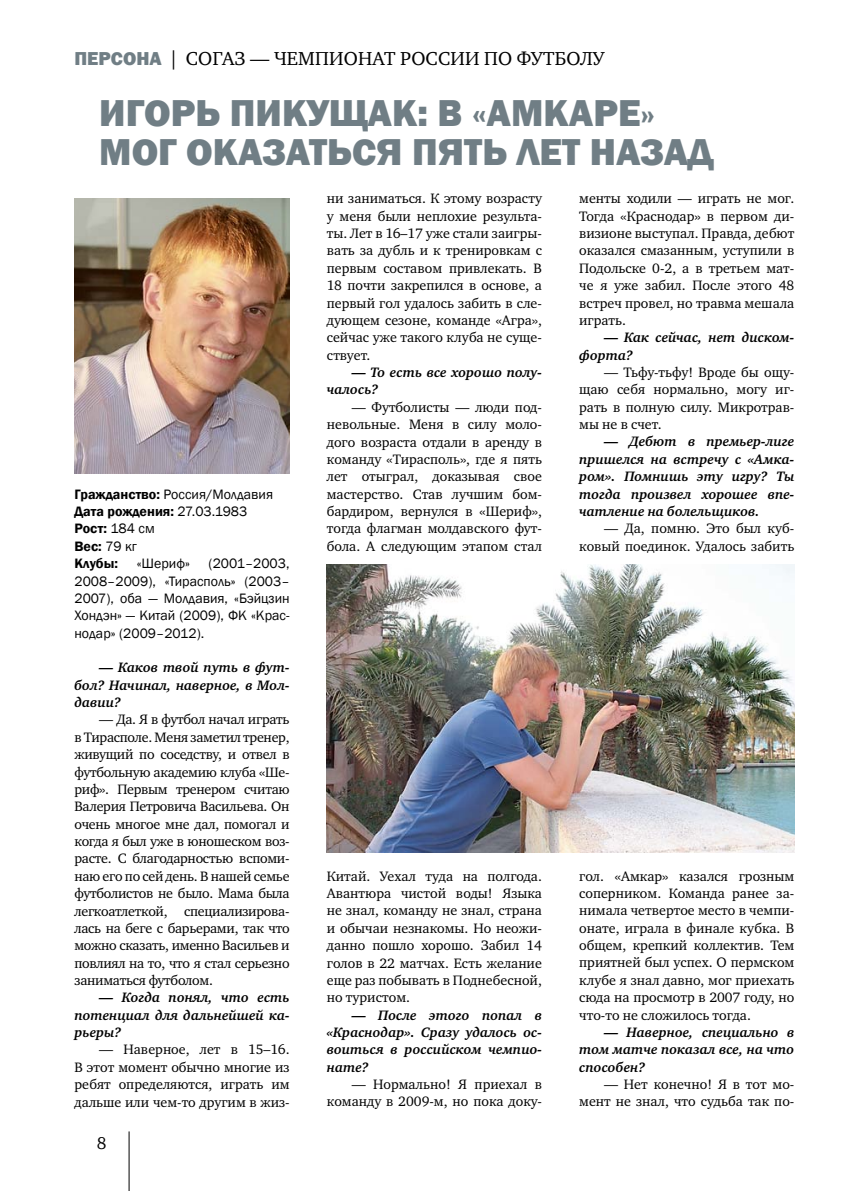
<style>
.page{position:relative;width:844px;height:1191px;background:#fff}
.page>*{position:absolute;margin:0;border:0;box-sizing:border-box;transform-origin:0 0}
.t1{font:800 38.5px "Franklin Gothic";color:#707e85}
.t2{font:19.25px "Charter ITC";letter-spacing:.01em;color:#000}
.t3{font:800 19.25px "Franklin Gothic";color:#707e85}
.t4{font:17.5px "Charter ITC";color:#000}
.t5{font:14px/17.3px "Charter ITC";color:#000;text-align:justify}
.t6{font:italic 700 14px/17.3px "Charter ITC";color:#000;text-align:justify}
.t7{font:14px/17.3px "Franklin Gothic";color:#000;text-align:justify}
.t8{font:600 14px/17.3px "Franklin Gothic";color:#000}
.s1{font-weight:400}
</style>
<div class="page">
<hr style="left:129px;top:1131px;width:1px;height:60px;background:#000">
<img style="left:74px;top:198px;width:215px;height:275px">
<img style="left:327px;top:564px;width:467px;height:288px">
<h2 class="t3" style="left:74px;top:46px;width:63px">пе рсона</h2>
<h2 class="t2" style="left:169px;top:47px;width:257px">| СОГАЗ — ЧЕМПИОНАТ россии</h2>
<h2 class="t2" style="left:484px;top:47px;width:120px">по футболу</h2>
<h1 class="t1" style="left:99px;top:88px;width:24px">Иго</h1>
<h1 class="t1" style="left:171px;top:88px;width:368px">рь Пикущак: В «Амка</h1>
<h1 class="t1" style="left:593px;top:88px;width:63px">ре»</h1>
<h1 class="t1" style="left:99px;top:127px;width:27px">мог</h1>
<h1 class="t1" style="left:186px;top:127px;width:25px">оказат</h1>
<h1 class="t1" style="left:327px;top:127px;width:212px">ься пять лет</h1>
<h1 class="t1" style="left:589px;top:127px;width:26px">назад</h1>
<p class="t8" style="left:74px;top:485px;width:200px">Гражданство: <span class="s1">Россия/Молдавия<br></span>Дата рождения: <span class="s1">27.03.1983<br></span>Рост: <span class="s1">184 см<br></span>Вес: <span class="s1">79 кг<br></span>Клубы:</p>
<p class="t7" style="left:74px;top:555px;width:216px;text-indent:134px">(2001–2003, 2008–2009), «Тирасполь» (2003– 2007), оба — Молдавия, «Бэйцзин Хондэн» — Китай (2009), ФК «Крас&shy;нодар» (2009–2012).</p>
<p class="t6" style="left:74px;top:659px;width:216px;text-indent:25px">— Каков твой путь в фут&shy;бол? Начинал, наверное, в Мол&shy;давии?</p>
<p class="t5" style="left:74px;top:711px;width:216px;text-indent:25px">— Да. Я в футбол начал играть в Тирасполе. Меня заметил тренер, живущий по соседству, и отвел в футбольную академию клуба «Ше&shy;риф». Первым тренером считаю Валерия Петровича Васильева. Он очень многое мне дал, помогал и когда я был уже в юношеском воз&shy;расте. С благодарностью вспоми&shy;наю его по сей день. В нашей семье футболистов не было. Мама была легкоатлеткой, специализирова&shy;лась на беге с барьерами, так что можно сказать, именно Васильев и повлиял на то, что я стал серьезно заниматься футболом.</p>
<p class="t6" style="left:74px;top:989px;width:216px;text-indent:25px">— Когда понял, что есть потенциал для дальнейшей ка&shy;рьеры?</p>
<p class="t5" style="left:74px;top:1041px;width:216px;text-indent:25px">— Наверное, лет в 15–16.<br>В этот момент обычно многие из ребят определяются, играть им дальше или чем-то другим в жиз-</p>
<p class="t7" style="left:137px;top:555px;width:55px">«Шериф»</p>
<p class="t4" style="left:97px;top:1132px;width:11px">8</p>
<p class="t5" style="left:327px;top:190px;width:216px">ни заниматься. К этому возрасту у меня были неплохие результа&shy;ты. Лет в 16–17 уже стали заигры&shy;вать за дубль и к тренировкам с первым составом привлекать. В 18 почти закрепился в основе, а первый гол удалось забить в сле&shy;дующем сезоне, команде «Агра», сейчас уже такого клуба не суще&shy;ствует.</p>
<p class="t6" style="left:327px;top:364px;width:216px;text-indent:25px">— То есть все хорошо полу&shy;чалось?</p>
<p class="t5" style="left:327px;top:398px;width:216px;text-indent:25px">— Футболисты — люди под&shy;невольные. Меня в силу моло&shy;дого возраста отдали в аренду в команду «Тирасполь», где я пять лет отыграл, доказывая свое мастерство. Став лучшим бом&shy;бардиром, вернулся в «Шериф», тогда флагман молдавского фут&shy;бола. А следующим этапом стал</p>
<p class="t5" style="left:579px;top:190px;width:216px">менты ходили — играть не мог.<br>Тогда «Краснодар» в первом ди&shy;визионе выступал. Правда, дебют оказался смазанным, уступили в Подольске 0-2, а в третьем мат&shy;че я уже забил. После этого 48 встреч провел, но травма мешала играть.</p>
<p class="t6" style="left:579px;top:329px;width:216px;text-indent:25px">— Как сейчас, нет диском&shy;форта?</p>
<p class="t5" style="left:579px;top:363px;width:216px;text-indent:25px">— Тьфу-тьфу! Вроде бы ощу&shy;щаю себя нормально, могу иг&shy;рать в полную силу. Микротрав&shy;мы не в счет.</p>
<p class="t6" style="left:579px;top:433px;width:216px;text-indent:25px">— Дебют в премьер-лиге пришелся на встречу с «Амка&shy;ром». Помнишь эту игру? Ты тогда произвел хорошее впе&shy;чатление на болельщиков.</p>
<p class="t5" style="left:579px;top:520px;width:216px;text-align:right">— Да, помню. Это был куб&shy;ковый поединок. Удалось забить</p>
<p class="t5" style="left:327px;top:867px;width:216px">Китай. Уехал туда на полгода.<br>Авантюра чистой воды! Языка не знал, команду не знал, страна и обычаи незнакомы. Но неожи&shy;данно пошло хорошо. Забил 14 голов в 22 матчах. Есть желание еще раз побывать в Поднебесной, но туристом.</p>
<p class="t6" style="left:327px;top:1006px;width:216px;text-indent:25px">— После этого попал в «Краснодар». Сразу удалось ос&shy;воиться в российском чемпио&shy;нате?</p>
<p class="t5" style="left:327px;top:1075px;width:216px;text-align:right">— Нормально! Я приехал в команду в 2009-м, но пока доку-</p>
<p class="t5" style="left:579px;top:867px;width:216px">гол. «Амкар» казался грозным соперником. Команда ранее за&shy;нимала четвертое место в чемпи&shy;онате, играла в финале кубка. В общем, крепкий коллектив. Тем приятней был успех. О пермском клубе я знал давно, мог приехать сюда на просмотр в 2007 году, но что-то не сложилось тогда.</p>
<p class="t6" style="left:579px;top:1023px;width:216px;text-indent:25px">— Наверное, специально в том матче показал все, на что способен?</p>
<p class="t5" style="left:579px;top:1075px;width:216px;text-align:right">— Нет конечно! Я в тот мо&shy;мент не знал, что судьба так по-</p>
</div>
